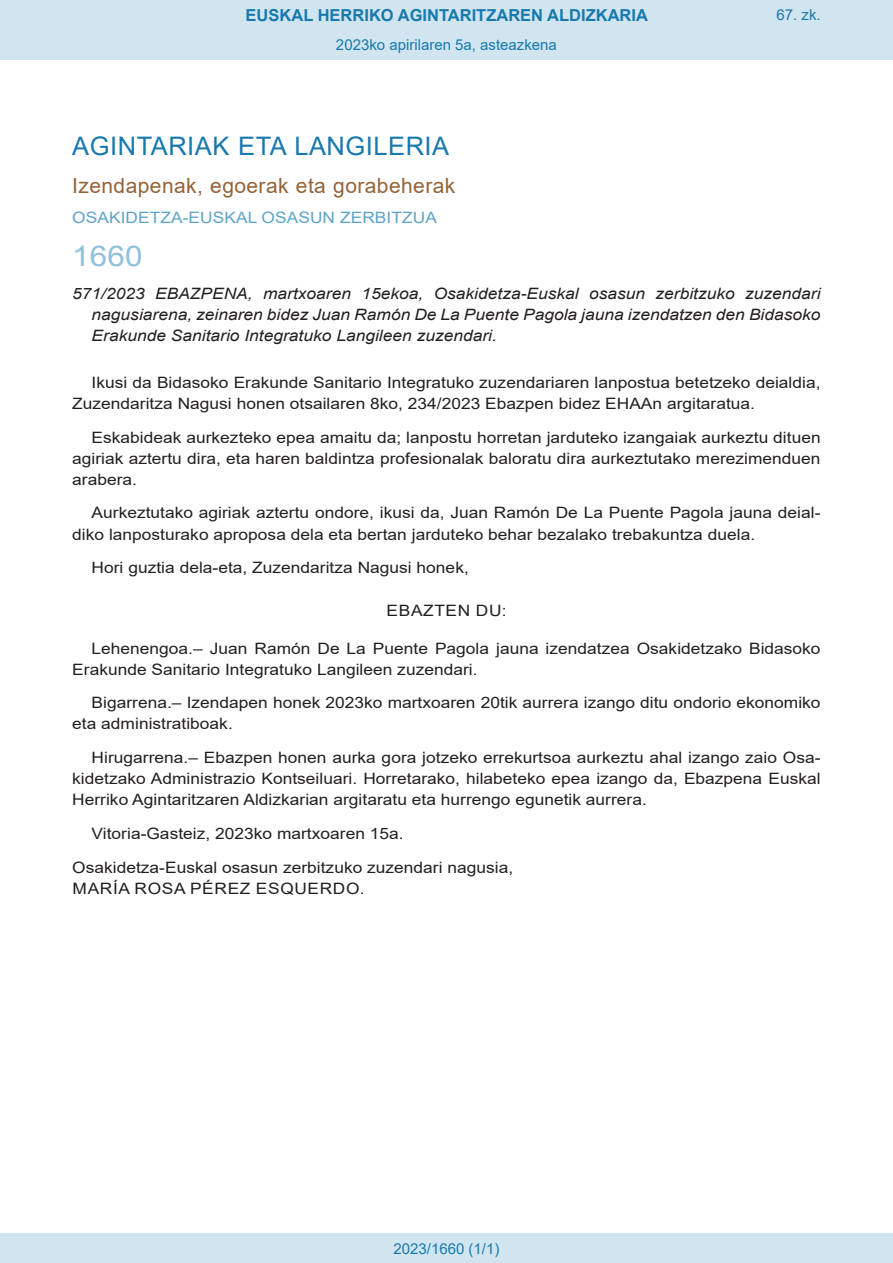
<style>
.page{position:relative;width:893px;height:1263px;background:#fff}
.page>*{position:absolute;margin:0;border:0;box-sizing:border-box;transform-origin:0 0}
.BOPVOrden{font:28.5px "Arial";color:#90c0db;scale:1.11 1}
.BOPVSeccion{font:25.5px "Arial";letter-spacing:.02em;color:#1879ad}
.BOPVSubseccion{font:21px "Arial";letter-spacing:.02em;color:#956338}
.t1{font:700 16.5px "Arial";color:#1879ad}
.BOPVDetalle{font:15.6px/21px "Arial";color:#231f20;scale:1.11 1}
.BOPVTitulo{font:italic 15.6px/21px "Arial";color:#231f20;text-align:justify;scale:1.11 1}
.BOPVFirmaPuesto{font:15.6px "Arial";color:#231f20;scale:1.11 1}
.BOPVFirmaLugFec{font:15.6px "Arial";color:#231f20;scale:1.11 1}
.BOPVOrganismo{font:15.6px "Arial";letter-spacing:.005em;color:#5ea4ca;scale:1.11 1}
.BOPVFirmaNombre{font:15.6px "Arial";letter-spacing:.035em;color:#231f20;scale:1.11 1}
.BOPVClave{font:15.6px "Arial";letter-spacing:.035em;color:#231f20;scale:1.11 1}
.Paginacion_Centro{font:15px "Arial";color:#1879ad}
</style>
<div class="page">
<div style="left:0;top:0;width:893px;height:60px;background:#d0e5f0"></div>
<div style="left:0;top:1233px;width:893px;height:30px;background:#d0e5f0"></div>
<p class="t1" style="left:246px;top:3px;width:404px">EUSKAL HERRIKO AGINTARITZAREN ALDIZKARIA</p>
<p class="Paginacion_Centro" style="left:336px;top:35px;width:222px">2023ko apirilaren 5a, asteazkena</p>
<p class="Paginacion_Centro" style="left:776px;top:5px;width:46px">67. zk.</p>
<p class="BOPVSeccion" style="left:72px;top:128px;width:378px">AGINTARIAK ETA LANGILERIA</p>
<p class="BOPVSubseccion" style="left:72px;top:171px;width:385px">Izendapenak, egoerak eta gorabeherak</p>
<p class="BOPVOrganismo" style="left:72px;top:207px;width:330px">OSAKIDETZA-EUSKAL OSASUN ZERBITZUA</p>
<p class="BOPVOrden" style="left:72px;top:236px;width:65px">1660</p>
<p class="BOPVTitulo" style="left:92px;top:284px;width:658px;text-indent:-19px">571/2023 EBAZPENA, martxoaren 15ekoa, Osakidetza-Euskal osasun zerbitzuko zuzendari nagusiarena, zeinaren bidez Juan Ramón De La Puente Pagola jauna izendatzen den Bidasoko Erakunde Sanitario Integratuko Langileen zuzendari.</p>
<p class="BOPVDetalle" style="left:72px;top:372px;width:676px;text-indent:19px">Ikusi da Bidasoko Erakunde Sanitario Integratuko zuzendariaren lanpostua betetzeko deialdia,<br>Zuzendaritza Nagusi honen otsailaren 8ko, 234/2023 Ebazpen bidez EHAAn argitaratua.</p>
<p class="BOPVDetalle" style="left:72px;top:427px;width:676px;text-align:justify;text-indent:19px">Eskabideak aurkezteko epea amaitu da; lanpostu horretan jarduteko izangaiak aurkeztu dituen agiriak aztertu dira, eta haren baldintza profesionalak baloratu dira aurkeztutako merezimenduen arabera.</p>
<p class="BOPVDetalle" style="left:72px;top:502px;width:676px;text-indent:19px">Aurkeztutako agiriak aztertu ondore, ikusi da, Juan Ramón De La Puente Pagola jauna deial&shy;diko lanposturako aproposa dela eta bertan jarduteko behar bezalako trebakuntza duela.</p>
<p class="BOPVDetalle" style="left:92px;top:557px;width:341px">Hori guztia dela-eta, Zuzendaritza Nagusi honek,</p>
<p class="BOPVClave" style="left:387px;top:599px;width:110px">EBAZTEN DU:</p>
<p class="BOPVDetalle" style="left:72px;top:637px;width:676px;text-indent:19px">Lehenengoa.– Juan Ramón De La Puente Pagola jauna izendatzea Osakidetzako Bidasoko<br>Erakunde Sanitario Integratuko Langileen zuzendari.</p>
<p class="BOPVDetalle" style="left:72px;top:692px;width:676px;text-indent:19px">Bigarrena.– Izendapen honek 2023ko martxoaren 20tik aurrera izango ditu ondorio ekonomiko eta administratiboak.</p>
<p class="BOPVDetalle" style="left:72px;top:747px;width:676px;text-align:justify;text-indent:19px">Hirugarrena.– Ebazpen honen aurka gora jotzeko errekurtsoa aurkeztu ahal izango zaio Osa&shy;kidetzako Administrazio Kontseiluari. Horretarako, hilabeteko epea izango da, Ebazpena Euskal Herriko Agintaritzaren Aldizkarian argitaratu eta hurrengo egunetik aurrera.</p>
<p class="BOPVFirmaLugFec" style="left:92px;top:822px;width:283px">Vitoria-Gasteiz, 2023ko martxoaren 15a.</p>
<p class="BOPVFirmaPuesto" style="left:72px;top:856px;width:399px">Osakidetza-Euskal osasun zerbitzuko zuzendari nagusia,</p>
<p class="BOPVFirmaNombre" style="left:73px;top:877px;width:265px">MARÍA ROSA PÉREZ ESQUERDO.</p>
<p class="Paginacion_Centro" style="left:393px;top:1238px;width:107px">2023/1660 (1/1)</p>
</div>
